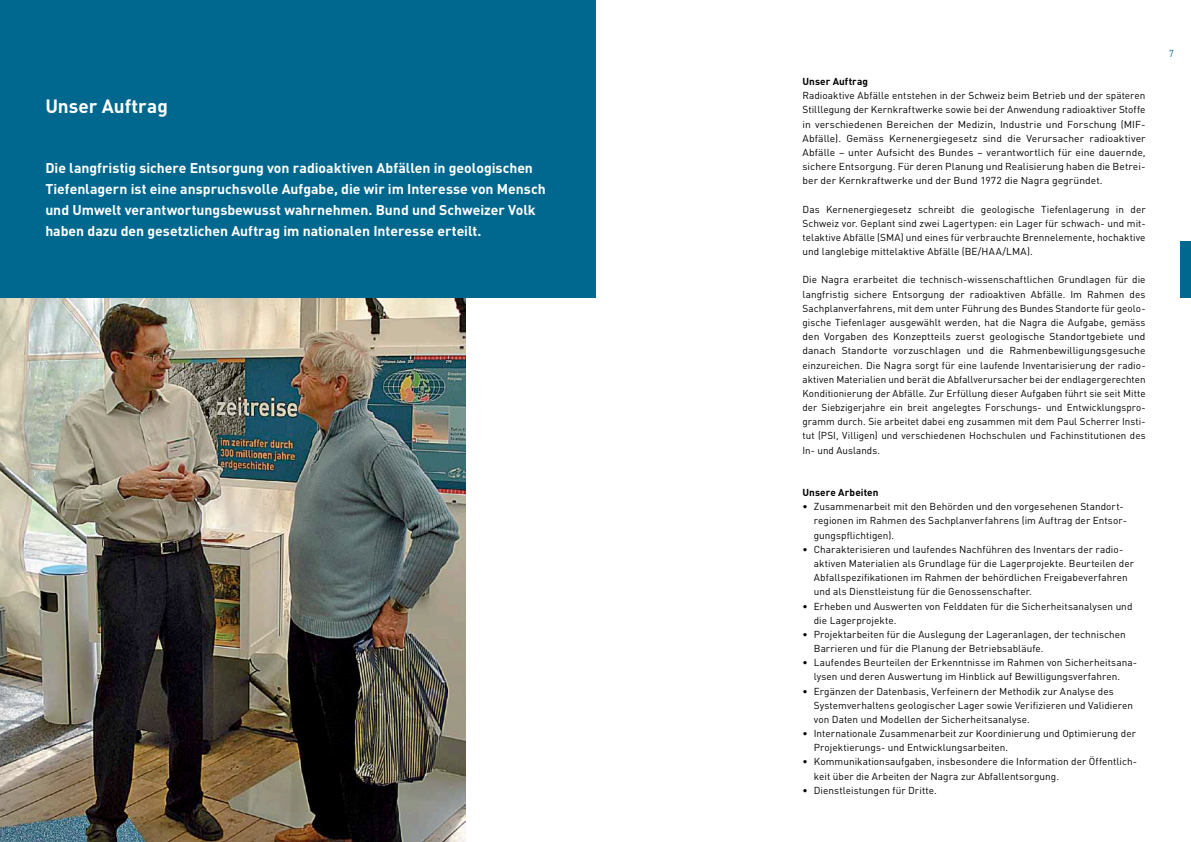
<style>
.page{position:relative;width:1191px;height:842px;background:#fff}
.page>*{position:absolute;margin:0;border:0;box-sizing:border-box;transform-origin:0 0}
.t1{font:700 19px "FFDIN";color:#fff}
.t2{font:700 14px/21.3px "FFDIN";color:#fff}
.t3{font:10px/14.2px "FFDIN";letter-spacing:.005em;color:#000}
.t4{font:700 10px "FFDIN";letter-spacing:.01em;color:#000}
.t5{font:10px "FFDIN";color:#00688e;scale:.9 1}
</style>
<div class="page">
<img style="left:0;top:298px;width:465px;height:544px">
<div style="left:0;top:0;width:595px;height:298px;background:#00688e"></div>
<div style="left:1179px;top:241px;width:12px;height:57px;background:#00688e"></div>
<h1 class="t1" style="left:45px;top:94px;width:124px">Unser Auftrag</h1>
<p class="t2" style="left:45px;top:156px;width:502px">Die langfristig sichere Entsorgung von radioaktiven Abfällen in geologischen Tiefenlagern ist eine anspruchsvolle Aufgabe, die wir im Interesse von Mensch und Umwelt verantwortungsbewusst wahrnehmen. Bund und Schweizer Volk haben dazu den gesetzlichen Auftrag im nationalen Interesse erteilt.</p>
<p class="t4" style="left:802px;top:75px;width:67px">Unser Auftrag</p>
<p class="t3" style="left:802px;top:88px;width:344px;text-align:justify">Radioaktive Abfälle entstehen in der Schweiz beim Betrieb und der späteren Stilllegung der Kernkraftwerke sowie bei der Anwendung radioaktiver Stoffe in verschiedenen Bereichen der Medizin, Industrie und Forschung (MIF-Abfälle). Gemäss Kernenergiegesetz sind die Verursacher radioaktiver Abfälle – unter Aufsicht des Bundes – verantwortlich für eine dauernde, sichere Entsorgung. Für deren Planung und Realisierung haben die Betrei&shy;ber der Kernkraftwerke und der Bund 1972 die Nagra gegründet.</p>
<p class="t3" style="left:802px;top:202px;width:344px;text-align:justify">Das Kernenergiegesetz schreibt die geologische Tiefenlagerung in der Schweiz vor. Geplant sind zwei Lagertypen: ein Lager für schwach- und mit&shy;telaktive Abfälle (SMA) und eines für verbrauchte Brennelemente, hochaktive und langlebige mittelaktive Abfälle (BE/HAA/LMA).</p>
<p class="t3" style="left:802px;top:273px;width:344px;text-align:justify">Die Nagra erarbeitet die technisch-wissenschaftlichen Grundlagen für die langfristig sichere Entsorgung der radioaktiven Abfälle. Im Rahmen des Sachplanverfahrens, mit dem unter Führung des Bundes Standorte für geolo&shy;gische Tiefenlager ausgewählt werden, hat die Nagra die Aufgabe, gemäss den Vorgaben des Konzeptteils zuerst geologische Standortgebiete und danach Standorte vorzuschlagen und die Rahmenbewilligungsgesuche einzureichen. Die Nagra sorgt für eine laufende Inventarisierung der radio&shy;aktiven Materialien und berät die Abfallverursacher bei der endlagergerechten Konditionierung der Abfälle. Zur Erfüllung dieser Aufgaben führt sie seit Mitte der Siebzigerjahre ein breit angelegtes Forschungs- und Entwicklungspro&shy;gramm durch. Sie arbeitet dabei eng zusammen mit dem Paul Scherrer Insti&shy;tut (PSI, Villigen) und verschiedenen Hochschulen und Fachinstitutionen des In- und Auslands.</p>
<p class="t4" style="left:802px;top:486px;width:78px">Unsere Arbeiten</p>
<p class="t3" style="left:814px;top:499px;width:315px;text-indent:-11px">• Zusammenarbeit mit den Behörden und den vorgesehenen Standort&shy;regionen im Rahmen des Sachplanverfahrens (im Auftrag der Entsor&shy;gungspflichtigen).</p>
<p class="t3" style="left:814px;top:542px;width:322px;text-indent:-11px">• Charakterisieren und laufendes Nachführen des Inventars der radio&shy;aktiven Materialien als Grundlage für die Lagerprojekte. Beurteilen der Abfallspezifikationen im Rahmen der behördlichen Freigabeverfahren und als Dienstleistung für die Genossenschafter.</p>
<p class="t3" style="left:814px;top:599px;width:320px;text-indent:-11px">• Erheben und Auswerten von Felddaten für die Sicherheitsanalysen und die Lagerprojekte.</p>
<p class="t3" style="left:814px;top:627px;width:313px;text-indent:-11px">• Projektarbeiten für die Auslegung der Lageranlagen, der technischen<br>Barrieren und für die Planung der Betriebsabläufe.</p>
<p class="t3" style="left:802px;top:655px;width:334px;text-align:center">• Laufendes Beurteilen der Erkenntnisse im Rahmen von Sicherheitsana&shy;lysen und deren Auswertung im Hinblick auf Bewilligungsverfahren.</p>
<p class="t3" style="left:814px;top:684px;width:321px;text-indent:-11px">• Ergänzen der Datenbasis, Verfeinern der Methodik zur Analyse des<br>Systemverhaltens geologischer Lager sowie Verifizieren und Validieren von Daten und Modellen der Sicherheitsanalyse.</p>
<p class="t3" style="left:814px;top:726px;width:323px;text-indent:-11px">• Internationale Zusammenarbeit zur Koordinierung und Optimierung der<br>Projektierungs- und Entwicklungsarbeiten.</p>
<p class="t3" style="left:814px;top:754px;width:325px;text-indent:-11px">• Kommunikationsaufgaben, insbesondere die Information der Öffentlich&shy;keit über die Arbeiten der Nagra zur Abfallentsorgung.</p>
<p class="t3" style="left:802px;top:783px;width:136px">• Dienstleistungen für Dritte.</p>
<p class="t5" style="left:1169px;top:47px;width:7px">7</p>
</div>
